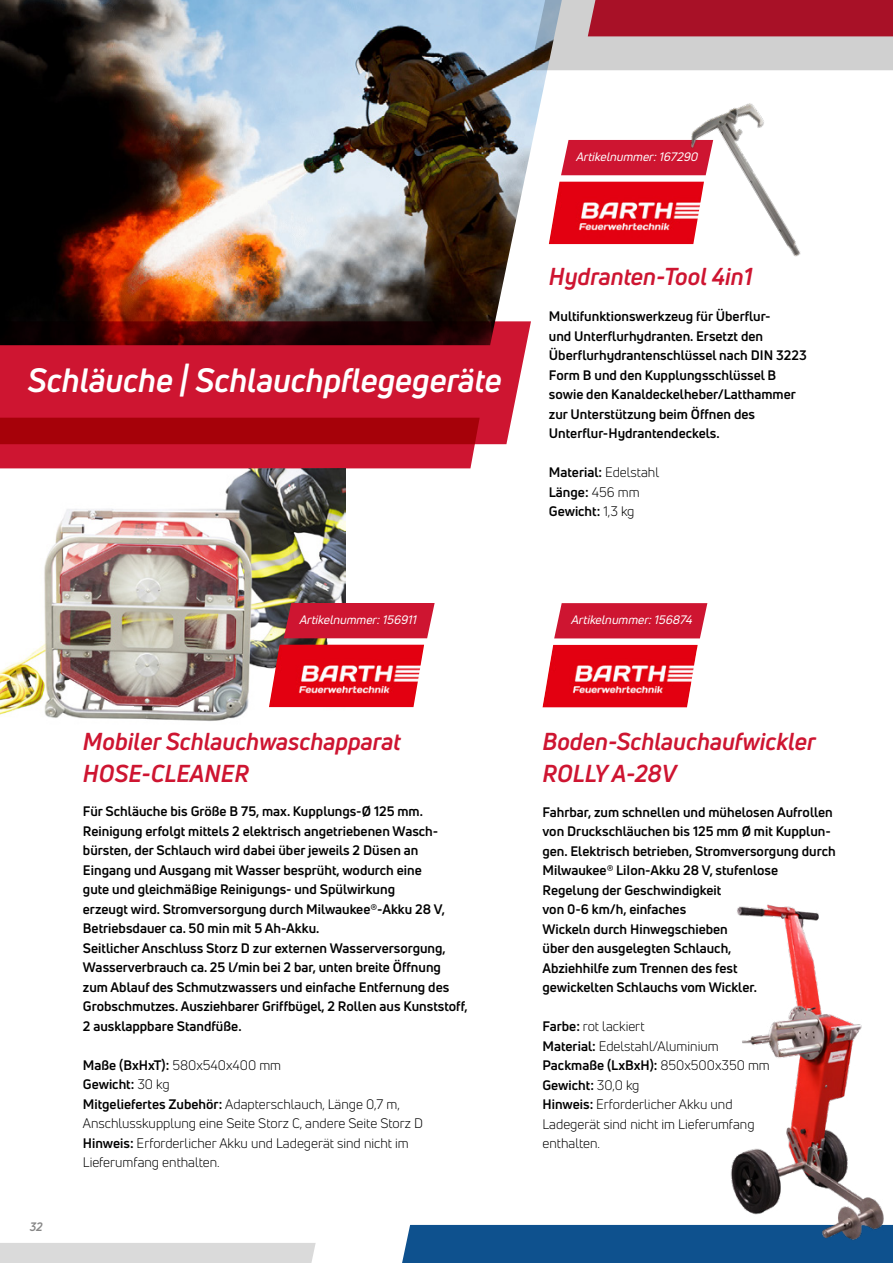
<style>
.page{position:relative;width:893px;height:1263px;background:#fff}
.page>*{position:absolute;margin:0;border:0;box-sizing:border-box;transform-origin:0 0}
.t1{font:italic 700 33px "Uni Neue";color:#fff}
.t2{font:italic 700 24px/31.5px "Uni Neue";color:#ce1531}
.t3{font:700 13.5px/19.5px "Uni Neue";color:#000}
.t4{font:13.5px/19.5px "Uni Neue";color:#000}
.t5{font:italic 12px "Uni Neue";color:#fff}
.t6{font:italic 700 12px "Uni Neue";color:#878787}
.s1{font-weight:400}
.s2{font-weight:700}
</style>
<div class="page">
<img style="left:0;top:0;width:562px;height:321px">
<div style="left:402px;top:1225px;width:491px;height:38px;background:#0e518e"></div>
<svg style="left:0;top:321px;width:531px;height:123px;background:#a9172c"></svg>
<img style="left:0;top:468px;width:345px;height:253px">
<div style="left:561px;top:140px;width:101px;height:35px;background:#ce1531"></div>
<img style="left:549px;top:182px;width:113px;height:62px">
<img style="left:269px;top:645px;width:155px;height:62px">
<svg style="left:554px;top:603px;width:153px;height:35px;background:#d0213b"></svg>
<img style="left:542px;top:645px;width:156px;height:62px">
<div style="left:284px;top:603px;width:151px;height:35px;background:#ce1531"></div>
<svg style="left:0;top:418px;width:481px;height:50px;background:#b90c1d"></svg>
<svg style="left:530px;top:0;width:363px;height:70px;background:#b97984"></svg>
<div style="left:0;top:1243px;width:316px;height:20px;background:#dadada"></div>
<img style="left:662px;top:103px;width:139px;height:154px">
<img style="left:713px;top:904px;width:180px;height:351px">
<h1 class="t1" style="left:27px;top:359px;width:476px">Schläuche | Schlauchpflegegeräte</h1>
<p class="t5" style="left:299px;top:612px;width:122px">Artikelnummer:156911</p>
<p class="t5" style="left:576px;top:149px;width:126px">Artikelnummer:167290</p>
<h2 class="t2" style="left:549px;top:261px;width:205px">Hydranten-Tool 4in1</h2>
<p class="t3" style="left:549px;top:306px;width:259px">Multifunktionswerkzeug für Überflur-<br>und Unterflurhydranten. Ersetzt den Überflurhydrantenschlüssel nach DIN 3223<br>Form B und den Kupplungsschlüssel B sowie den Kanaldeckelheber/Latthammer zur Unterstützung beim Öffnen des Unterflur-Hydrantendeckels.</p>
<p class="t3" style="left:549px;top:462px;width:112px">Material: <span class="s1">Edelstahl<br></span>Länge: <span class="s1">456 mm<br></span>Gewicht: <span class="s1">1,3 kg</span></p>
<p class="t5" style="left:571px;top:612px;width:126px">Artikelnummer:156874</p>
<p class="t6" style="left:30px;top:1219px;width:14px">32</p>
<h2 class="t2" style="left:83px;top:726px;width:319px">Mobiler Schlauchwaschapparat<br>HOSE-CLEANER</h2>
<p class="t3" style="left:83px;top:802px;width:386px">Für Schläuche bis Größe B 75, max. Kupplungs-Ø 125 mm.<br>Reinigung erfolgt mittels 2 elektrisch angetriebenen Wasch&shy;bürsten, der Schlauch wird dabei über jeweils 2 Düsen an Eingang und Ausgang mit Wasser besprüht, wodurch eine<br>gute und gleichmäßige Reinigungs- und Spülwirkung<br>erzeugt wird. Stromversorgung durch Milwaukee®-Akku 28 V, Betriebsdauer ca. 50 min mit 5 Ah-Akku.<br>Seitlicher Anschluss Storz D zur externen Wasserversorgung, Wasserverbrauch ca. 25 l/min bei 2 bar, unten breite Öffnung zum Ablauf des Schmutzwassers und einfache Entfernung des Grobschmutzes. Ausziehbarer Griffbügel, 2 Rollen aus Kunststoff, 2 ausklappbare Standfüße.</p>
<p class="t4" style="left:83px;top:1055px;width:342px"><span class="s2">Maße (BxHxT):</span> 580x540x400 mm<br><span class="s2">Gewicht:</span> 30 kg<br><span class="s2">Mitgeliefertes Zubehör:</span> Adapterschlauch, Länge 0,7 m, Anschlusskupplung eine Seite Storz C, andere Seite Storz D <span class="s2">Hinweis:</span> Erforderlicher Akku und Ladegerät sind nicht im Lieferumfang enthalten.</p>
<h2 class="t2" style="left:542px;top:725px;width:275px">Boden-Schlauchaufwickler<br>ROLLY A-28V</h2>
<p class="t3" style="left:542px;top:802px;width:295px">Fahrbar, zum schnellen und mühelosen Aufrollen von Druckschläuchen bis 125 mm Ø mit Kupplun&shy;gen. Elektrisch betrieben, Stromversorgung durch Milwaukee® LiIon-Akku 28 V, stufenlose Regelung der Geschwindigkeit<br>von 0-6 km/h, einfaches<br>Wickeln durch Hinwegschieben<br>über den ausgelegten Schlauch,<br>Abziehhilfe zum Trennen des fest<br>gewickelten Schlauchs vom Wickler.</p>
<p class="t4" style="left:542px;top:1016px;width:229px"><span class="s2">Farbe:</span> rot lackiert<br><span class="s2">Material:</span> Edelstahl/Aluminium<br><span class="s2">Packmaße (LxBxH):</span> 850x500x350 mm<br><span class="s2">Gewicht:</span> 30,0 kg<br><span class="s2">Hinweis:</span> Erforderlicher Akku und<br>Ladegerät sind nicht im Lieferumfang enthalten.</p>
</div>
